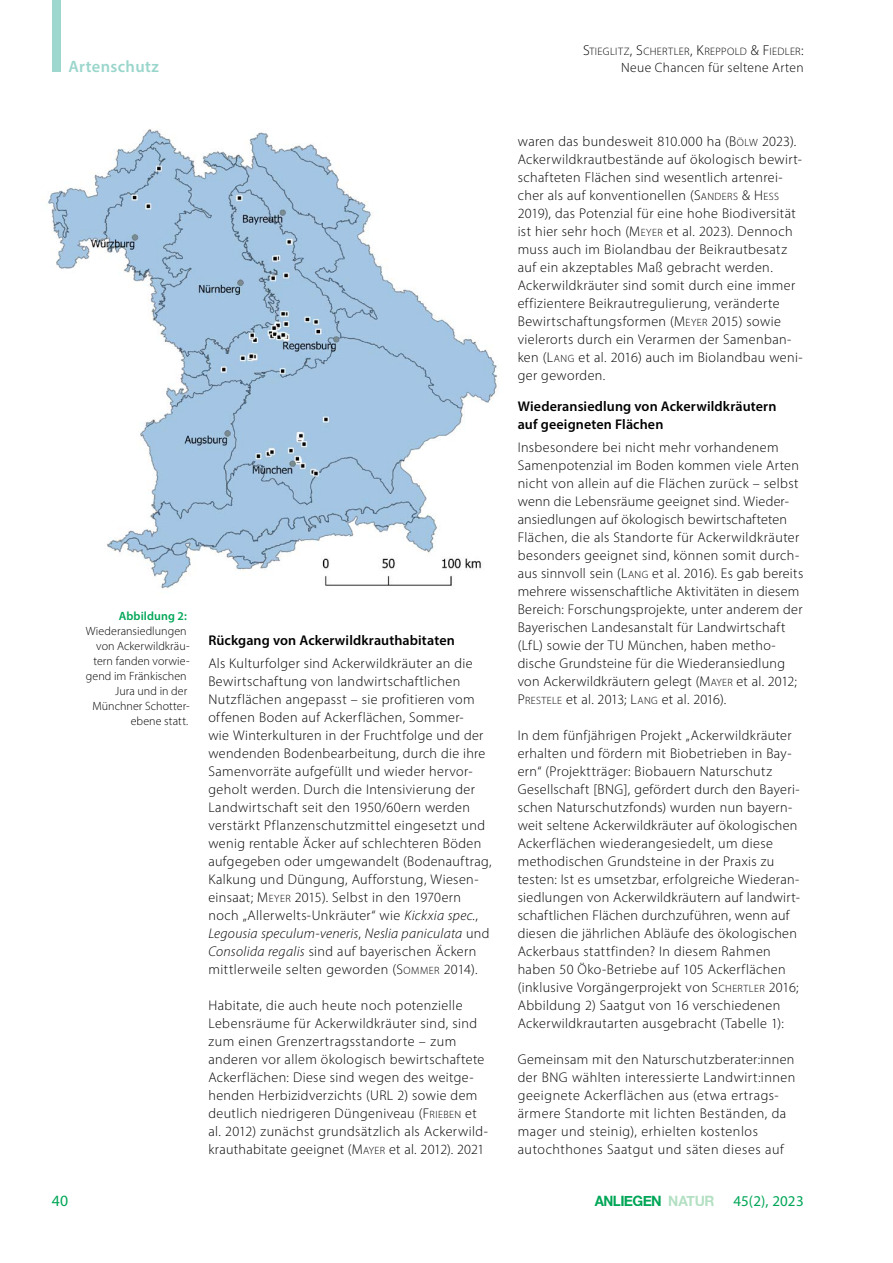
<style>
.page{position:relative;width:893px;height:1263px;background:#fff}
.page>*{position:absolute;margin:0;border:0;box-sizing:border-box;transform-origin:0 0}
.t1{font:600 16.5px "Myriad Pro";letter-spacing:.02em;color:#9ad6cc}
.t2{font:15.75px "Myriad Pro";color:#00a657}
.t3{font:15px "Myriad Pro";letter-spacing:.01em;color:#00a657}
.t4{font:700 14.25px "Helvetica Neue";letter-spacing:-.035em;color:#00a657;scale:.94 1}
.P__Fließtext_2Sp{font:300 14.1px/18px "Myriad Pro";letter-spacing:.025em;color:#000}
.H1__Headline_Fliess{font:600 14.1px/18px "Myriad Pro";letter-spacing:.01em;color:#000}
.t5{font:300 13.5px "Myriad Pro";letter-spacing:.025em;color:#000}
.Bildlegende_rechtsbü{font:300 12px/15px "Myriad Pro";letter-spacing:.005em;color:#000;text-align:right}
.Bildlegende_headline{font:600 12px "Myriad Pro";letter-spacing:.01em;color:#00a657}
.t6{font:300 10.8px "Myriad Pro";letter-spacing:.035em;color:#000}
.s1{font-size:14.4px}
.s2{font-style:inherit}
.s3{font-size:10.65px}
.s4{font-style:italic}
.s5{color:rgb(104 193 135/.5)}
</style>
<div class="page">
<div style="left:52px;top:0;width:8px;height:71px;background:#9ad6cc"></div>
<img style="left:48px;top:129px;width:449px;height:460px">
<p class="t6" style="left:583px;top:45px;width:222px"><span class="s1">S</span>TIEGLITZ<span class="s1">, S</span>CHERTLER<span class="s1">, K</span>REPPOLD <span class="s1">&amp; F</span>IEDLER<span class="s1">:</span></p>
<p class="t1" style="left:68px;top:55px;width:92px">Artenschutz</p>
<p class="t5" style="left:621px;top:59px;width:184px">Neue Chancen für seltene Arten</p>
<p class="Bildlegende_headline" style="left:119px;top:608px;width:70px">Abbildung 2:</p>
<p class="Bildlegende_rechtsbü" style="left:86px;top:623px;width:105px">Wiederansiedlungen von Ackerwildkräu&shy;tern fanden vorwie&shy;gend im Fränkischen<br>Jura und in der<br>Münchner Schotter&shy;ebene statt.</p>
<h1 class="H1__Headline_Fliess" style="left:208px;top:631px;width:248px">Rückgang von Ackerwildkrauthabitaten</h1>
<p class="P__Fließtext_2Sp" style="left:208px;top:654px;width:285px">Als Kulturfolger sind Ackerwildkräuter an die Bewirtschaftung von landwirtschaftlichen Nutzflächen angepasst – sie profitieren vom offenen Boden auf Ackerflächen, Sommer-<br>wie Winterkulturen in der Fruchtfolge und der wendenden Bodenbearbeitung, durch die ihre Samenvorräte aufgefüllt und wieder hervor&shy;geholt werden. Durch die Intensivierung der Landwirtschaft seit den 1950/60ern werden verstärkt Pflanzenschutzmittel eingesetzt und wenig rentable Äcker auf schlechteren Böden aufgegeben oder umgewandelt (Bodenauftrag, Kalkung und Düngung, Aufforstung, Wiesen&shy;einsaat; <span class="s2">M</span><span class="s3">EYER</span> 2015). Selbst in den 1970ern noch „Allerwelts-Unkräuter“ wie <span class="s4">Kickxia spec.</span>, <span class="s4">Legousia speculum-veneris</span>, <span class="s4">Neslia paniculata</span> und <span class="s4">Consolida regalis</span> sind auf bayerischen Äckern mittlerweile selten geworden (<span class="s2">S</span><span class="s3">OMM ER</span> 2014).</p>
<p class="P__Fließtext_2Sp" style="left:208px;top:996px;width:280px">Habitate, die auch heute noch potenzielle Lebensräume für Ackerwildkräuter sind, sind zum einen Grenzertragsstandorte – zum anderen vor allem ökologisch bewirtschaftete Ackerflächen: Diese sind wegen des weitge&shy;henden Herbizidverzichts (URL 2) sowie dem deutlich niedrigeren Düngeniveau (<span class="s2">F</span><span class="s3">RIEBEN</span> et al. 2012) zunächst grundsätzlich als Ackerwild&shy;krauthabitate geeignet (<span class="s2">M</span><span class="s3">AYER</span> et al. 2012). 2021</p>
<p class="P__Fließtext_2Sp" style="left:518px;top:132px;width:286px">waren das bundesweit 810.000 ha (<span class="s2">B</span><span class="s3">ÖLW</span> 2023).<br>Ackerwildkrautbestände auf ökologisch bewirt&shy;schafteten Flächen sind wesentlich artenrei&shy;cher als auf konventionellen (<span class="s2">S</span><span class="s3">ANDERS</span> <span class="s2">&amp; H</span><span class="s3">ESS </span>2019), das Potenzial für eine hohe Biodiversität ist hier sehr hoch (<span class="s2">M</span><span class="s3">EYER</span> et al. 2023). Dennoch muss auch im Biolandbau der Beikrautbesatz auf ein akzeptables Maß gebracht werden.<br>Ackerwildkräuter sind somit durch eine immer effizientere Beikrautregulierung, veränderte Bewirtschaftungsformen (<span class="s2">M</span><span class="s3">EYER</span> 2015) sowie vielerorts durch ein Verarmen der Samenban&shy;ken (<span class="s2">L</span><span class="s3">ANG</span> et al. 2016) auch im Biolandbau weni&shy;ger geworden.</p>
<h1 class="H1__Headline_Fliess" style="left:518px;top:397px;width:260px">Wiederansiedlung von Ackerwildkräutern auf geeigneten Flächen</h1>
<p class="P__Fließtext_2Sp" style="left:518px;top:438px;width:287px">Insbesondere bei nicht mehr vorhandenem Samenpotenzial im Boden kommen viele Arten nicht von allein auf die Flächen zurück – selbst wenn die Lebensräume geeignet sind. Wieder&shy;ansiedlungen auf ökologisch bewirtschafteten Flächen, die als Standorte für Ackerwildkräuter besonders geeignet sind, können somit durch&shy;aus sinnvoll sein (<span class="s2">L</span><span class="s3">ANG</span> et al. 2016). Es gab bereits mehrere wissenschaftliche Aktivitäten in diesem Bereich: Forschungsprojekte, unter anderem der Bayerischen Landesanstalt für Landwirtschaft (LfL) sowie der TU München, haben metho&shy;dische Grundsteine für die Wiederansiedlung von Ackerwildkräutern gelegt (<span class="s2">M</span><span class="s3">AYER</span> et al. 2012; <span class="s2">P</span><span class="s3">RESTELE</span> et al. 2013; <span class="s2">L</span><span class="s3">ANG</span> et al. 2016).</p>
<p class="P__Fließtext_2Sp" style="left:518px;top:726px;width:284px">In dem fünfjährigen Projekt „Ackerwildkräuter erhalten und fördern mit Biobetrieben in Bay&shy;ern“ (Projektträger: Biobauern Naturschutz Gesellschaft [BNG], gefördert durch den Bayeri&shy;schen Naturschutzfonds) wurden nun bayern&shy;weit seltene Ackerwildkräuter auf ökologischen Ackerflächen wiederangesiedelt, um diese methodischen Grundsteine in der Praxis zu testen: Ist es umsetzbar, erfolgreiche Wiederan&shy;siedlungen von Ackerwildkräutern auf landwirt&shy;schaftlichen Flächen durchzuführen, wenn auf diesen die jährlichen Abläufe des ökologischen Ackerbaus stattfinden? In diesem Rahmen haben 50 Öko-Betriebe auf 105 Ackerflächen (inklusive Vorgängerprojekt von <span class="s2">S</span><span class="s3">CH ERTLER</span> 2016; Abbildung 2) Saatgut von 16 verschiedenen Ackerwildkrautarten ausgebracht (Tabelle 1):</p>
<p class="P__Fließtext_2Sp" style="left:518px;top:1050px;width:279px">Gemeinsam mit den Naturschutzberater:innen der BNG wählten interessierte Landwirt:innen geeignete Ackerflächen aus (etwa ertrags&shy;ärmere Standorte mit lichten Beständen, da mager und steinig), erhielten kostenlos autochthones Saatgut und säten dieses auf</p>
<p class="t4" style="left:595px;top:1189px;width:129px">ANLIEGEN <span class="s5">NATUR</span></p>
<p class="t2" style="left:52px;top:1191px;width:18px">40</p>
<p class="t3" style="left:733px;top:1191px;width:72px">45(2), 2023</p>
</div>
